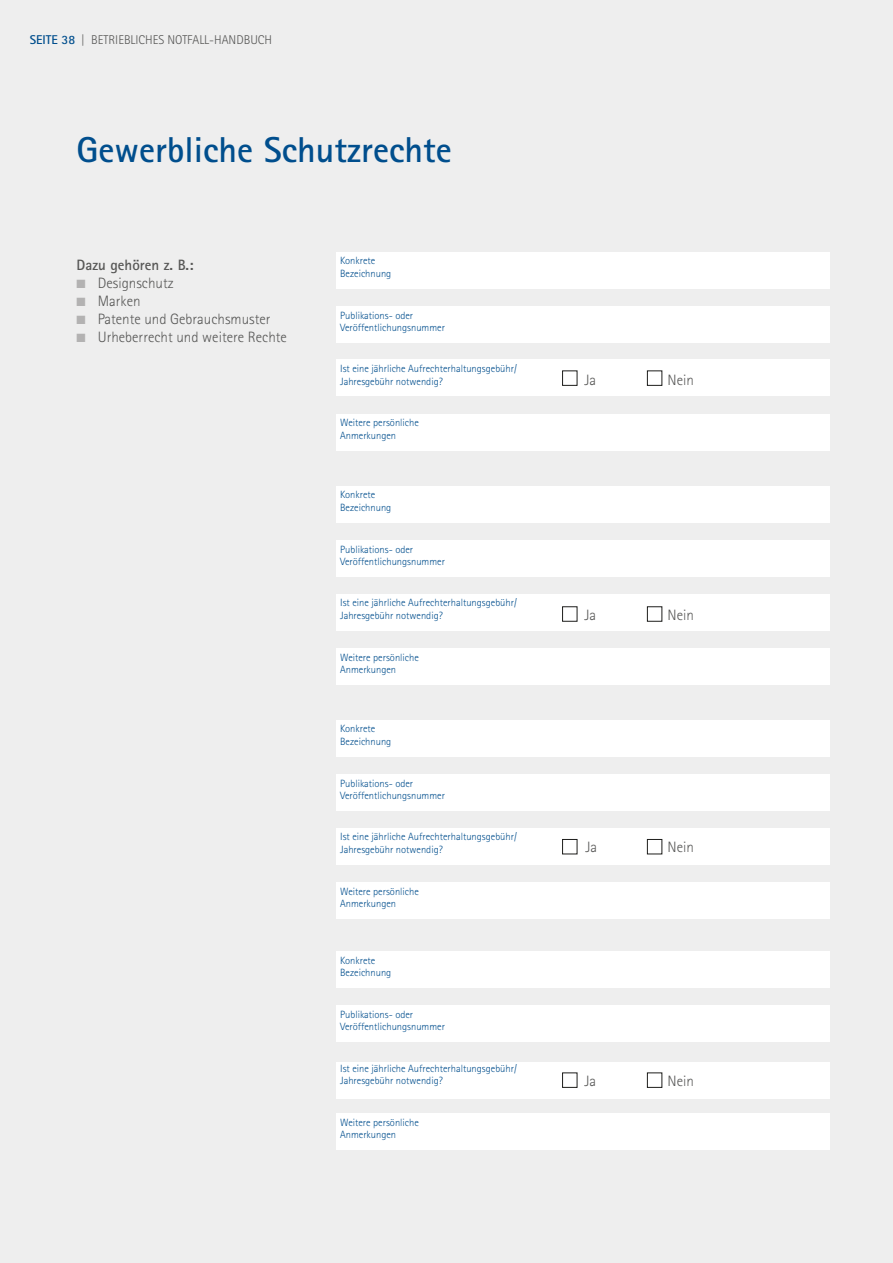
<style>
.page{position:relative;width:893px;height:1263px;background:#eee}
.page>*{position:absolute;margin:0;border:0;box-sizing:border-box;transform-origin:0 0}
.t1{font:700 36px "Rotis Sans Serif";color:#004e8d}
.t2{font:300 15px "Rotis Sans Serif";color:#575756}
.t3{font:700 15px "Rotis Sans Serif";color:#575756}
.t4{font:300 12.75px "Rotis Sans Serif";color:#575756}
.t5{font:300 10.5px/12.6px "Rotis Sans Serif";color:#004e8d}
.s1{font-weight:700;color:#004e8d}
.s2{color:#b3b2b2}
</style>
<div class="page">
<div style="left:336px;top:252px;width:493px;height:36px;background:#fff"></div>
<div style="left:336px;top:486px;width:493px;height:36px;background:#fff"></div>
<div style="left:336px;top:720px;width:493px;height:36px;background:#fff"></div>
<div style="left:336px;top:951px;width:493px;height:36px;background:#fff"></div>
<div style="left:336px;top:414px;width:493px;height:36px;background:#fff"></div>
<div style="left:336px;top:360px;width:493px;height:36px;background:#fff"></div>
<div style="left:336px;top:648px;width:493px;height:36px;background:#fff"></div>
<div style="left:336px;top:594px;width:493px;height:36px;background:#fff"></div>
<div style="left:336px;top:882px;width:493px;height:36px;background:#fff"></div>
<div style="left:336px;top:828px;width:493px;height:36px;background:#fff"></div>
<div style="left:336px;top:1113px;width:493px;height:36px;background:#fff"></div>
<div style="left:336px;top:1062px;width:493px;height:36px;background:#fff"></div>
<div style="left:336px;top:306px;width:493px;height:36px;background:#fff"></div>
<div style="left:336px;top:540px;width:493px;height:36px;background:#fff"></div>
<div style="left:336px;top:774px;width:493px;height:36px;background:#fff"></div>
<div style="left:336px;top:1005px;width:493px;height:36px;background:#fff"></div>
<div style="left:562px;top:371px;width:15px;height:15px;border:1px solid #1d1d1b"></div>
<div style="left:562px;top:606px;width:15px;height:15px;border:1px solid #1d1d1b"></div>
<div style="left:562px;top:839px;width:15px;height:15px;border:1px solid #1d1d1b"></div>
<div style="left:647px;top:371px;width:15px;height:15px;border:1px solid #1d1d1b"></div>
<div style="left:647px;top:606px;width:15px;height:15px;border:1px solid #1d1d1b"></div>
<div style="left:647px;top:839px;width:15px;height:15px;border:1px solid #1d1d1b"></div>
<p class="t4" style="left:30px;top:32px;width:123px"><span class="s1">SEITE 38</span> | Betriebli ches</p>
<p class="t4" style="left:167px;top:32px;width:104px">Notfall-Han dbuch</p>
<h1 class="t1" style="left:77px;top:127px;width:377px">Gewerbliche Schutzrechte</h1>
<h2 class="t3" style="left:77px;top:255px;width:118px">Dazu gehören z. B.:</h2>
<h2 class="t2" style="left:77px;top:274px;width:99px"><span class="s2">■</span> Designschutz</h2>
<h2 class="t2" style="left:77px;top:292px;width:66px"><span class="s2">■</span> Marken</h2>
<h2 class="t2" style="left:77px;top:310px;width:196px"><span class="s2">■</span> Patente und Gebrauchsmuster</h2>
<h2 class="t2" style="left:77px;top:328px;width:212px"><span class="s2">■</span> U rheberrecht und weitere Rechte</h2>
<p class="t5" style="left:340px;top:254px;width:53px">Konkrete<br>Bezeichnung</p>
<p class="t5" style="left:340px;top:309px;width:106px">Publikations- oder<br>Veröffentlichungsnummer</p>
<p class="t5" style="left:340px;top:362px;width:178px">Ist eine jährliche Aufrechterhaltungsgebühr/<br>Jahresgebühr notwendig?</p>
<p class="t5" style="left:340px;top:416px;width:80px">Weitere persönliche<br>Anmerkungen</p>
<p class="t5" style="left:340px;top:488px;width:53px">Konkrete<br>Bezeichnung</p>
<p class="t5" style="left:340px;top:543px;width:106px">Publikations- oder<br>Veröffentlichungsnummer</p>
<p class="t5" style="left:340px;top:596px;width:178px">Ist eine jährliche Aufrechterhaltungsgebühr/<br>Jahresgebühr notwendig?</p>
<p class="t5" style="left:340px;top:651px;width:80px">Weitere persönliche<br>Anmerkungen</p>
<p class="t5" style="left:340px;top:722px;width:53px">Konkrete<br>Bezeichnung</p>
<p class="t5" style="left:340px;top:777px;width:106px">Publikations- oder<br>Veröffentlichungsnummer</p>
<p class="t5" style="left:340px;top:830px;width:178px">Ist eine jährliche Aufrechterhaltungsgebühr/<br>Jahresgebühr notwendig?</p>
<p class="t5" style="left:340px;top:885px;width:80px">Weitere persönliche<br>Anmerkungen</p>
<p class="t5" style="left:340px;top:954px;width:53px">Konkrete<br>Bezeichnung</p>
<p class="t5" style="left:340px;top:1008px;width:106px">Publikations- oder<br>Veröffentlichungsnummer</p>
<p class="t5" style="left:340px;top:1062px;width:178px">Ist eine jährliche Aufrechterhaltungsgebühr/<br>Jahresgebühr notwendig?</p>
<p class="t5" style="left:340px;top:1116px;width:80px">Weitere persönliche<br>Anmerkungen</p>
<h2 class="t2" style="left:584px;top:372px;width:13px">Ja</h2>
<h2 class="t2" style="left:584px;top:606px;width:13px">Ja</h2>
<h2 class="t2" style="left:585px;top:839px;width:13px">Ja</h2>
<h2 class="t2" style="left:584px;top:1072px;width:13px">Ja</h2>
<h2 class="t2" style="left:668px;top:372px;width:28px">Nein</h2>
<h2 class="t2" style="left:668px;top:606px;width:28px">Nein</h2>
<h2 class="t2" style="left:668px;top:839px;width:28px">Nein</h2>
<h2 class="t2" style="left:668px;top:1072px;width:28px">Nein</h2>
</div>
